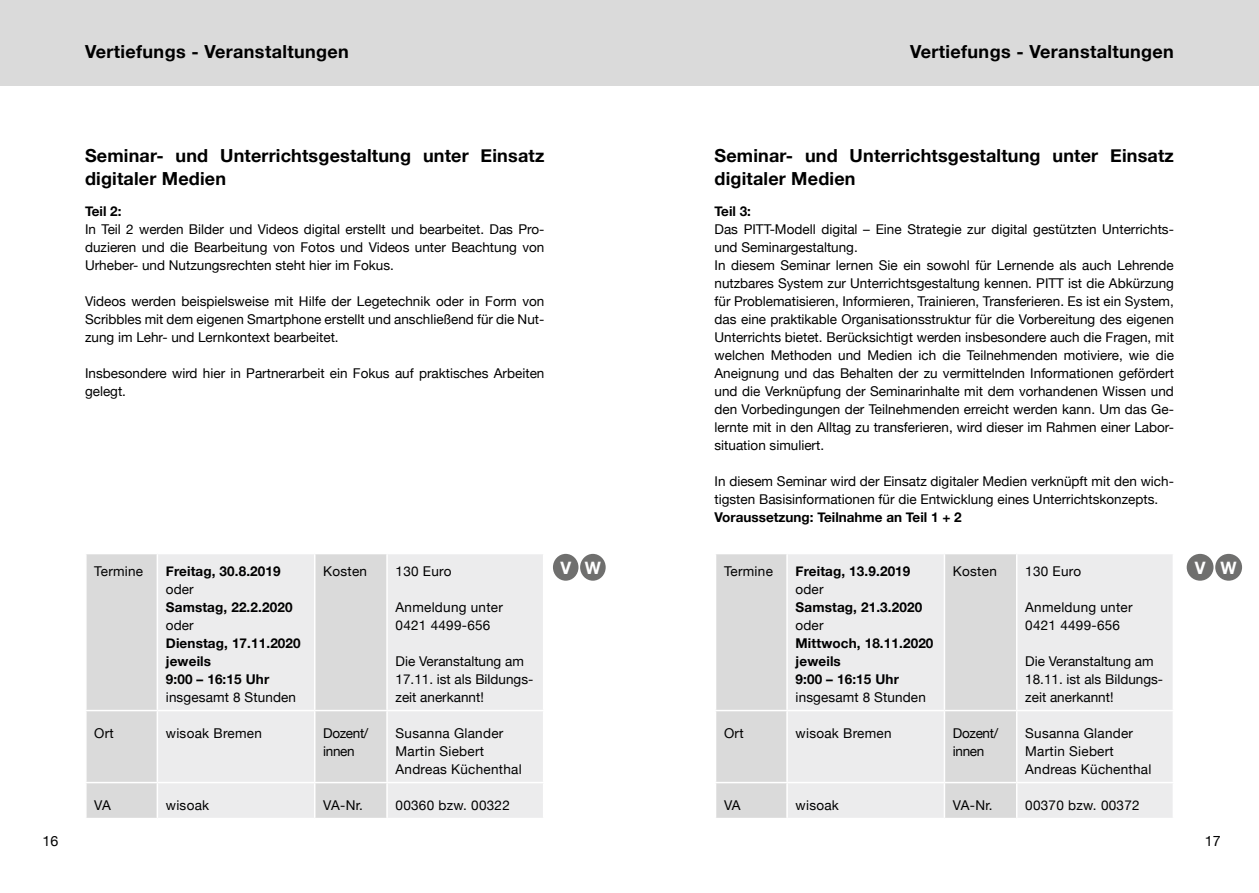
<style>
.page{position:relative;width:1259px;height:893px;background:#fff}
.page>*{position:absolute;margin:0;border:0;box-sizing:border-box;transform-origin:0 0}
.t1{font:700 18px/22.5px "Helvetica Neue";letter-spacing:.01em;color:#000}
.t2{font:700 17.1px "Helvetica Neue";color:#fff}
.t3{font:14.25px "Helvetica Neue";color:#000}
.t4{font:13.5px/18px "Helvetica Neue";color:#000}
.t5{font:13.5px/18px "Helvetica Neue";letter-spacing:.02em;color:#000}
.t6{font:700 13.5px/18px "Helvetica Neue";letter-spacing:.01em;color:#000}
.t7{font:13.5px/18px "Helvetica Neue";letter-spacing:-.025em;color:#000}
</style>
<div class="page">
<div style="left:617px;top:0;width:642px;height:85px;background:#dadada"></div>
<div style="left:1215px;top:554px;width:27px;height:27px;background:#6f6f6e;border-radius:50%"></div>
<div style="left:1186px;top:554px;width:27px;height:27px;background:#6f6f6e;border-radius:50%"></div>
<div style="left:716px;top:554px;width:70px;height:264px;background:#dadada"></div>
<svg style="left:788px;top:554px;width:384px;height:264px;background:#e8e8e9"></svg>
<hr style="left:943px;top:554px;width:2px;height:156px;background:#fff">
<hr style="left:1016px;top:554px;width:1px;height:156px;background:#fff">
<hr style="left:715px;top:710px;width:72px;height:1px;background:#fff">
<hr style="left:787px;top:710px;width:157px;height:1px;background:#fff">
<hr style="left:944px;top:710px;width:72px;height:1px;background:#fff">
<hr style="left:943px;top:711px;width:2px;height:71px;background:#fff">
<hr style="left:1016px;top:710px;width:158px;height:1px;background:#fff">
<hr style="left:1016px;top:711px;width:1px;height:71px;background:#fff">
<hr style="left:943px;top:783px;width:2px;height:35px;background:#fff">
<hr style="left:1016px;top:783px;width:1px;height:35px;background:#fff">
<hr style="left:715px;top:782px;width:72px;height:1px;background:#fff">
<hr style="left:787px;top:782px;width:157px;height:1px;background:#fff">
<hr style="left:944px;top:782px;width:72px;height:1px;background:#fff">
<hr style="left:1016px;top:782px;width:158px;height:1px;background:#fff">
<div style="left:0;top:0;width:629px;height:85px;background:#dadada"></div>
<div style="left:580px;top:554px;width:25px;height:27px;background:#6f6f6e;border-radius:50%"></div>
<div style="left:553px;top:554px;width:25px;height:27px;background:#6f6f6e;border-radius:50%"></div>
<div style="left:87px;top:554px;width:70px;height:264px;background:#dadada"></div>
<svg style="left:158px;top:554px;width:385px;height:264px;background:#e8e8e9"></svg>
<hr style="left:314px;top:554px;width:1px;height:156px;background:#fff">
<hr style="left:386px;top:554px;width:2px;height:156px;background:#fff">
<hr style="left:85px;top:710px;width:72px;height:1px;background:#fff">
<hr style="left:157px;top:710px;width:158px;height:1px;background:#fff">
<hr style="left:315px;top:710px;width:72px;height:1px;background:#fff">
<hr style="left:314px;top:711px;width:1px;height:71px;background:#fff">
<hr style="left:387px;top:710px;width:157px;height:1px;background:#fff">
<hr style="left:386px;top:711px;width:2px;height:71px;background:#fff">
<hr style="left:314px;top:783px;width:1px;height:35px;background:#fff">
<hr style="left:386px;top:783px;width:2px;height:35px;background:#fff">
<hr style="left:85px;top:782px;width:72px;height:1px;background:#fff">
<hr style="left:157px;top:782px;width:158px;height:1px;background:#fff">
<hr style="left:315px;top:782px;width:72px;height:1px;background:#fff">
<hr style="left:387px;top:782px;width:157px;height:1px;background:#fff">
<h1 class="t1" style="left:85px;top:41px;width:265px">Vertiefungs - Veranstaltungen</h1>
<h1 class="t1" style="left:85px;top:145px;width:461px">Seminar- und Unterrichtsgestaltung unter Einsatz digitaler Medien</h1>
<p class="t6" style="left:85px;top:203px;width:38px">Teil 2:</p>
<p class="t4" style="left:85px;top:221px;width:461px;text-align:justify">In Teil 2 werden Bilder und Videos digital erstellt und bearbeitet. Das Pro&shy;duzieren und die Bearbeitung von Fotos und Videos unter Beachtung von Urheber- und Nutzungsrechten steht hier im Fokus.</p>
<p class="t4" style="left:85px;top:293px;width:461px;text-align:justify">Videos werden beispielsweise mit Hilfe der Legetechnik oder in Form von Scribbles mit dem eigenen Smartphone erstellt und anschließend für die Nut&shy;zung im Lehr- und Lernkontext bearbeitet.</p>
<p class="t4" style="left:85px;top:365px;width:461px">Insbesondere wird hier in Partnerarbeit ein Fokus auf praktisches Arbeiten gelegt.</p>
<p class="t5" style="left:94px;top:563px;width:50px">Termine</p>
<p class="t6" style="left:166px;top:563px;width:116px">Freitag, 30.8.2019</p>
<p class="t2" style="left:560px;top:555px;width:42px">V W</p>
<p class="t4" style="left:166px;top:581px;width:29px">oder</p>
<p class="t6" style="left:166px;top:599px;width:128px">Samstag, 22.2.2020</p>
<p class="t4" style="left:166px;top:617px;width:29px">oder</p>
<p class="t6" style="left:166px;top:635px;width:136px">Dienstag, 17.11.2020 jeweils<br>9:00 – 16:15 Uhr</p>
<p class="t4" style="left:166px;top:689px;width:132px">insgesamt 8 Stunden</p>
<p class="t4" style="left:323px;top:563px;width:45px">Kosten</p>
<p class="t4" style="left:395px;top:563px;width:57px">130 Euro</p>
<p class="t5" style="left:395px;top:599px;width:109px">Anmeldung unter<br>0421 4499-656</p>
<p class="t4" style="left:395px;top:653px;width:139px">Die Veranstaltung am<br>17.11. ist als Bildungs&shy;zeit anerkannt!</p>
<p class="t4" style="left:94px;top:725px;width:21px">Ort</p>
<p class="t5" style="left:166px;top:725px;width:97px">wisoak Bremen</p>
<p class="t7" style="left:323px;top:725px;width:47px">Dozent/ innen</p>
<p class="t5" style="left:395px;top:725px;width:128px">Susanna Glander<br>Martin Siebert<br>Andreas Küchenthal</p>
<p class="t4" style="left:94px;top:797px;width:18px">VA</p>
<p class="t4" style="left:166px;top:797px;width:45px">wisoak</p>
<p class="t4" style="left:323px;top:797px;width:41px">VA-Nr.</p>
<p class="t5" style="left:395px;top:797px;width:116px">00360 bzw. 00322</p>
<h1 class="t1" style="left:910px;top:41px;width:265px">Vertiefungs - Veranstaltungen</h1>
<h1 class="t1" style="left:714px;top:145px;width:461px">Seminar- und Unterrichtsgestaltung unter Einsatz digitaler Medien</h1>
<p class="t6" style="left:714px;top:203px;width:38px">Teil 3:</p>
<p class="t4" style="left:714px;top:221px;width:461px">Das PITT-Modell digital – Eine Strategie zur digital gestützten Unterrichts&shy;und Seminargestaltung.<br>In diesem Seminar lernen Sie ein sowohl für Lernende als auch Lehrende nutzbares System zur Unterrichtsgestaltung kennen. PITT ist die Abkürzung für Problematisieren, Informieren, Trainieren, Transferieren. Es ist ein System, das eine praktikable Organisationsstruktur für die Vorbereitung des eigenen Unterrichts bietet. Berücksichtigt werden insbesondere auch die Fragen, mit welchen Methoden und Medien ich die Teilnehmenden motiviere, wie die Aneignung und das Behalten der zu vermittelnden Informationen gefördert und die Verknüpfung der Seminarinhalte mit dem vorhandenen Wissen und den Vorbedingungen der Teilnehmenden erreicht werden kann. Um das Ge&shy;lernte mit in den Alltag zu transferieren, wird dieser im Rahmen einer Labor&shy;situation simuliert.</p>
<p class="t4" style="left:714px;top:473px;width:461px">In diesem Seminar wird der Einsatz digitaler Medien verknüpft mit den wich&shy;tigsten Basisinformationen für die Entwicklung eines Unterrichtskonzepts.</p>
<p class="t6" style="left:714px;top:508px;width:249px">Voraussetzung: Teilnahme an Teil 1 + 2</p>
<p class="t5" style="left:724px;top:563px;width:50px">Termine</p>
<p class="t6" style="left:795px;top:563px;width:116px">Freitag, 13.9.2019</p>
<p class="t2" style="left:1194px;top:555px;width:43px">V W</p>
<p class="t4" style="left:795px;top:581px;width:29px">oder</p>
<p class="t6" style="left:795px;top:599px;width:128px">Samstag, 21.3.2020</p>
<p class="t4" style="left:795px;top:617px;width:29px">oder</p>
<p class="t6" style="left:795px;top:635px;width:139px">Mittwoch, 18.11.2020 jeweils<br>9:00 – 16:15 Uhr</p>
<p class="t4" style="left:795px;top:689px;width:132px">insgesamt 8 Stunden</p>
<p class="t4" style="left:953px;top:563px;width:45px">Kosten</p>
<p class="t4" style="left:1025px;top:563px;width:57px">130 Euro</p>
<p class="t5" style="left:1025px;top:599px;width:109px">Anmeldung unter<br>0421 4499-656</p>
<p class="t4" style="left:1025px;top:653px;width:139px">Die Veranstaltung am<br>18.11. ist als Bildungs&shy;zeit anerkannt!</p>
<p class="t4" style="left:724px;top:725px;width:21px">Ort</p>
<p class="t5" style="left:795px;top:725px;width:97px">wisoak Bremen</p>
<p class="t7" style="left:953px;top:725px;width:47px">Dozent/ innen</p>
<p class="t5" style="left:1025px;top:725px;width:128px">Susanna Glander<br>Martin Siebert<br>Andreas Küchenthal</p>
<p class="t4" style="left:724px;top:797px;width:18px">VA</p>
<p class="t4" style="left:795px;top:797px;width:45px">wisoak</p>
<p class="t4" style="left:953px;top:797px;width:41px">VA-Nr.</p>
<p class="t5" style="left:1025px;top:797px;width:116px">00370 bzw. 00372</p>
<p class="t3" style="left:43px;top:831px;width:17px">16</p>
<p class="t3" style="left:1204px;top:831px;width:17px">17</p>
</div>
